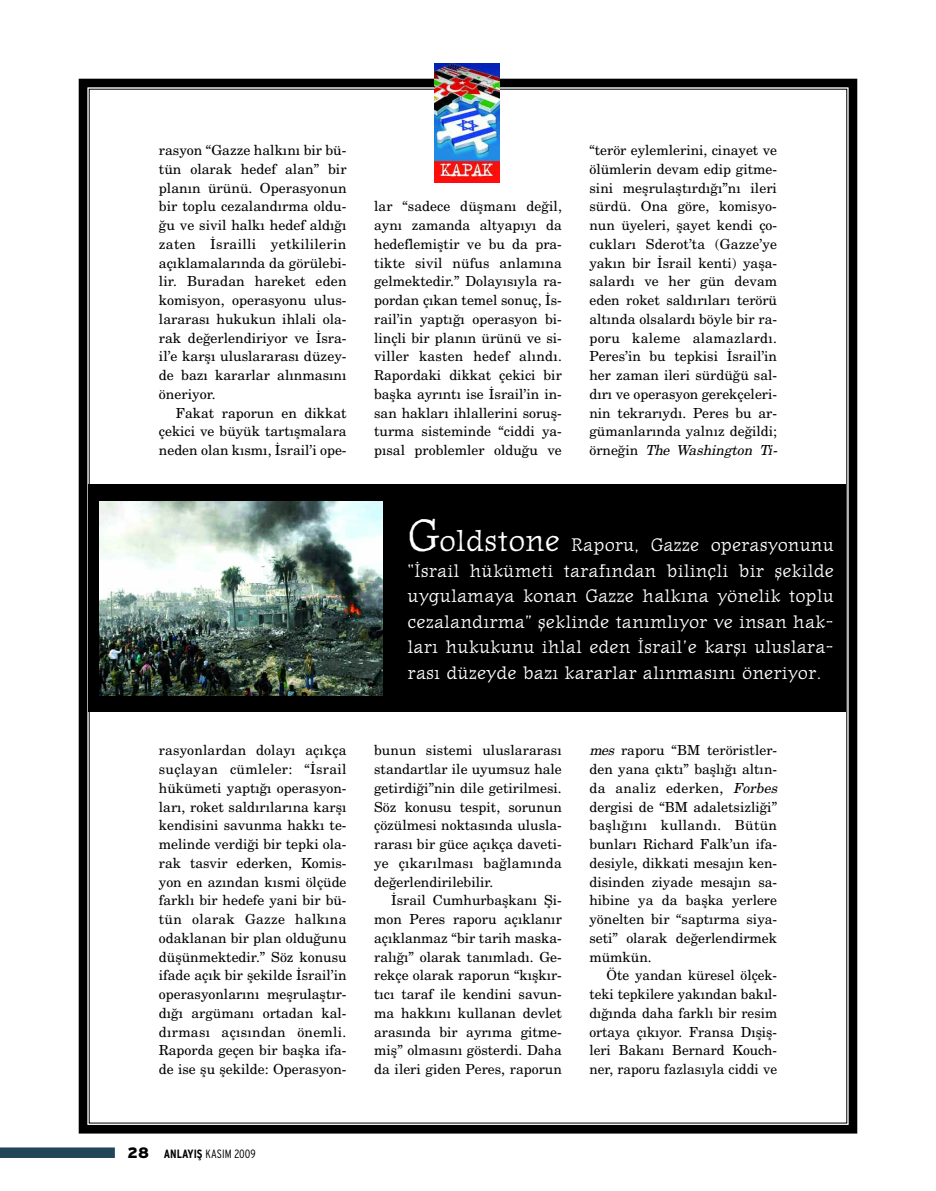
<style>
.page{position:relative;width:936px;height:1191px;background:#fff}
.page>*{position:absolute;margin:0;border:0;box-sizing:border-box;transform-origin:0 0}
.t1{font:18px/25.5px "Journal Text";color:#fff;text-align:justify}
.t2{font:13.8px/18.8px "New Century Schlbk Turk";color:#000;text-align:justify}
.t3{font:13.8px "New Century Schlbk Turk";letter-spacing:.02em;color:#000}
.t4{font:12px "Interstate Light Condensed TR";color:#000}
.s1{font-style:italic}
.s2{font-size:45px}
.s3{font-size:30px}
.s4{font-family:"Interstate Black TR";font-size:15px}
.s5{font-family:"Interstate Bold Condensed TR"}
</style>
<div class="page">
<div style="left:79px;top:79px;width:778px;height:1054px;border:8px solid #000"></div>
<div style="left:0;top:1147px;width:115px;height:11px;background:#214658"></div>
<img style="left:435px;top:64px;width:65px;height:119px">
<div style="left:89px;top:484px;width:757px;height:228px;background:#000"></div>
<img style="left:100px;top:502px;width:282px;height:194px">
<p class="t2" style="left:159px;top:141px;width:189px">rasyon “Gazze halk›n› bir bü-</p>
<p class="t2" style="left:159px;top:160px;width:189px">tün olarak hedef alan” bir</p>
<p class="t2" style="left:159px;top:178px;width:189px">plan›n ürünü. Operasyonun</p>
<p class="t2" style="left:159px;top:197px;width:189px">bir toplu cezaland›rma oldu-</p>
<p class="t2" style="left:159px;top:216px;width:189px">¤u ve sivil halk› hedef ald›¤›</p>
<p class="t3" style="left:159px;top:236px;width:189px">zaten ‹srailli yetkililerin</p>
<p class="t2" style="left:159px;top:253px;width:189px">aç›klamalar›nda da görülebi-</p>
<p class="t2" style="left:159px;top:272px;width:189px">lir. Buradan hareket eden</p>
<p class="t2" style="left:159px;top:291px;width:189px">komisyon, operasyonu ulus-</p>
<p class="t2" style="left:159px;top:310px;width:189px">lararas› hukukun ihlali ola-</p>
<p class="t2" style="left:159px;top:328px;width:189px">rak de¤erlendiriyor ve ‹sra-</p>
<p class="t2" style="left:159px;top:347px;width:189px">il’e karfl› uluslararas› düzey-</p>
<p class="t2" style="left:159px;top:366px;width:189px">de baz› kararlar al›nmas›n›</p>
<p class="t2" style="left:159px;top:385px;width:58px">öneriyor.</p>
<p class="t2" style="left:176px;top:403px;width:172px">Fakat raporun en dikkat</p>
<p class="t2" style="left:159px;top:422px;width:189px">çekici ve büyük tart›flmalara</p>
<p class="t2" style="left:159px;top:441px;width:189px">neden olan k›sm›, ‹srail’i ope-</p>
<p class="t2" style="left:159px;top:741px;width:189px">rasyonlardan dolay› aç›kça suçlayan cümleler: “‹srail hükümeti yapt›¤› operasyon&shy;lar›, roket sald›r›lar›na karfl› kendisini savunma hakk› te&shy;melinde verdi¤i bir tepki ola&shy;rak tasvir ederken, Komis&shy;yon en az›ndan k›smi ölçüde farkl› bir hedefe yani bir bü&shy;tün olarak Gazze halk›na odaklanan bir plan oldu¤unu düflünmektedir.” Söz konusu ifade aç›k bir flekilde ‹srail’in operasyonlar›n› meflrulaflt›r&shy;d›¤› argüman› ortadan kal&shy;d›rmas› aç›s›ndan önemli.<br>Raporda geçen bir baflka ifa&shy;de ise flu flekilde: Operasyon-</p>
<p class="t2" style="left:374px;top:197px;width:189px">lar “sadece düflman› de¤il, ayn› zamanda altyap›y› da hedeflemifltir ve bu da pra&shy;tikte sivil nüfus anlam›na gelmektedir.” Dolay›s›yla ra&shy;pordan ç›kan temel sonuç, ‹s&shy;rail’in yapt›¤› operasyon bi&shy;linçli bir plan›n ürünü ve si&shy;viller kasten hedef al›nd›.<br>Rapordaki dikkat çekici bir baflka ayr›nt› ise ‹srail’in in&shy;san haklar› ihlallerini sorufl&shy;turma sisteminde “ciddi ya&shy;p›sal problemler oldu¤u ve</p>
<p class="t2" style="left:589px;top:141px;width:191px;text-align:left">“terör eylemlerini, cinayet ve ölümlerin devam edip gitme&shy;sini meflrulaflt›rd›¤›”n› ileri sürdü. Ona göre, komisyo&shy;nun üyeleri, flayet kendi ço&shy;cuklar› Sderot’ta (Gazze’ye yak›n bir ‹srail kenti) yafla&shy;salard› ve her gün devam eden roket sald›r›lar› terörü alt›nda olsalard› böyle bir ra&shy;poru kaleme alamazlard›.<br>Peres’in bu tepkisi ‹srail’in her zaman ileri sürdü¤ü sal&shy;d›r› ve operasyon gerekçeleri&shy;nin tekrar›yd›. Peres bu ar&shy;gümanlar›nda yaln›z de¤ildi; ö r n e ¤ i n <span class="s1">The Washington Ti-</span></p>
<p class="t1" style="left:407px;top:532px;width:428px"><span class="s2">G</span><span class="s3">oldstone</span> Raporu, Gazze operasyonunu “İsrail hükümeti tarafından bilinçli bir şekilde uygulamaya konan Gazze halkına yönelik toplu cezalandırma” şeklinde tanımlıyor ve insan hak&shy;ları hukukunu ihlal eden İsrail’e karşı uluslara&shy;rası düzeyde bazı kararlar alınmasını öneriyor.</p>
<p class="t2" style="left:374px;top:741px;width:189px">bunun sistemi uluslararas›</p>
<p class="t2" style="left:374px;top:760px;width:189px">standartlar ile uyumsuz hale</p>
<p class="t2" style="left:374px;top:778px;width:189px">getirdi¤i”nin dile getirilmesi.</p>
<p class="t2" style="left:374px;top:797px;width:189px">Söz konusu tespit, sorunun</p>
<p class="t2" style="left:374px;top:816px;width:189px">çözülmesi noktas›nda ulusla-</p>
<p class="t2" style="left:374px;top:835px;width:189px">raras› bir güce aç›kça daveti-</p>
<p class="t3" style="left:374px;top:855px;width:189px">ye ç›kar›lmas› ba¤lam›nda</p>
<p class="t2" style="left:374px;top:872px;width:121px">de¤erlendirilebilir.</p>
<p class="t2" style="left:391px;top:891px;width:172px">‹srail Cumhurbaflkan› fii-</p>
<p class="t2" style="left:374px;top:910px;width:189px">mon Peres raporu aç›klan›r</p>
<p class="t2" style="left:374px;top:928px;width:189px">aç›klanmaz “bir tarih maska-</p>
<p class="t2" style="left:374px;top:947px;width:189px">ral›¤›” olarak tan›mlad›. Ge-</p>
<p class="t2" style="left:374px;top:966px;width:189px">rekçe olarak raporun “k›flk›r-</p>
<p class="t2" style="left:374px;top:985px;width:189px">t›c› taraf ile kendini savun-</p>
<p class="t2" style="left:374px;top:1003px;width:189px">ma hakk›n› kullanan devlet</p>
<p class="t2" style="left:374px;top:1022px;width:189px">aras›nda bir ayr›ma gitme-</p>
<p class="t2" style="left:374px;top:1041px;width:189px">mifl” olmas›n› gösterdi. Daha</p>
<p class="t2" style="left:374px;top:1060px;width:189px">da ileri giden Peres, raporun</p>
<p class="t2" style="left:589px;top:741px;width:189px"><span class="s1">mes</span> raporu “BM teröristler-</p>
<p class="t2" style="left:589px;top:760px;width:189px">den yana ç›kt›” bafll›¤› alt›n-</p>
<p class="t3" style="left:589px;top:780px;width:191px">da analiz ederken, <span class="s1">Forbes</span></p>
<p class="t2" style="left:589px;top:797px;width:189px">dergisi de “BM adaletsizli¤i”</p>
<p class="t3" style="left:589px;top:817px;width:189px">bafll›¤›n› kulland›. Bütün</p>
<p class="t2" style="left:589px;top:835px;width:189px">bunlar› Richard Falk’un ifa-</p>
<p class="t2" style="left:589px;top:853px;width:189px">desiyle, dikkati mesaj›n ken-</p>
<p class="t2" style="left:589px;top:872px;width:189px">disinden ziyade mesaj›n sa-</p>
<p class="t2" style="left:589px;top:891px;width:189px">hibine ya da baflka yerlere</p>
<p class="t2" style="left:589px;top:910px;width:189px">yönelten bir “sapt›rma siya-</p>
<p class="t2" style="left:589px;top:928px;width:189px">seti” olarak de¤erlendirmek</p>
<p class="t2" style="left:589px;top:947px;width:64px">mümkün.</p>
<p class="t2" style="left:606px;top:966px;width:172px">Öte yandan küresel ölçek-</p>
<p class="t2" style="left:589px;top:985px;width:189px">teki tepkilere yak›ndan bak›l-</p>
<p class="t2" style="left:589px;top:1003px;width:189px">d›¤›nda daha farkl› bir resim</p>
<p class="t2" style="left:589px;top:1022px;width:189px">ortaya ç›k›yor. Fransa D›flifl-</p>
<p class="t2" style="left:589px;top:1041px;width:189px">leri Bakan› Bernard Kouch-</p>
<p class="t2" style="left:589px;top:1060px;width:189px">ner, raporu fazlas›yla ciddi ve</p>
<p class="t4" style="left:128px;top:1146px;width:130px"><span class="s4">28</span> <span class="s5">ANLAYIfi</span> KASIM 2009</p>
</div>
